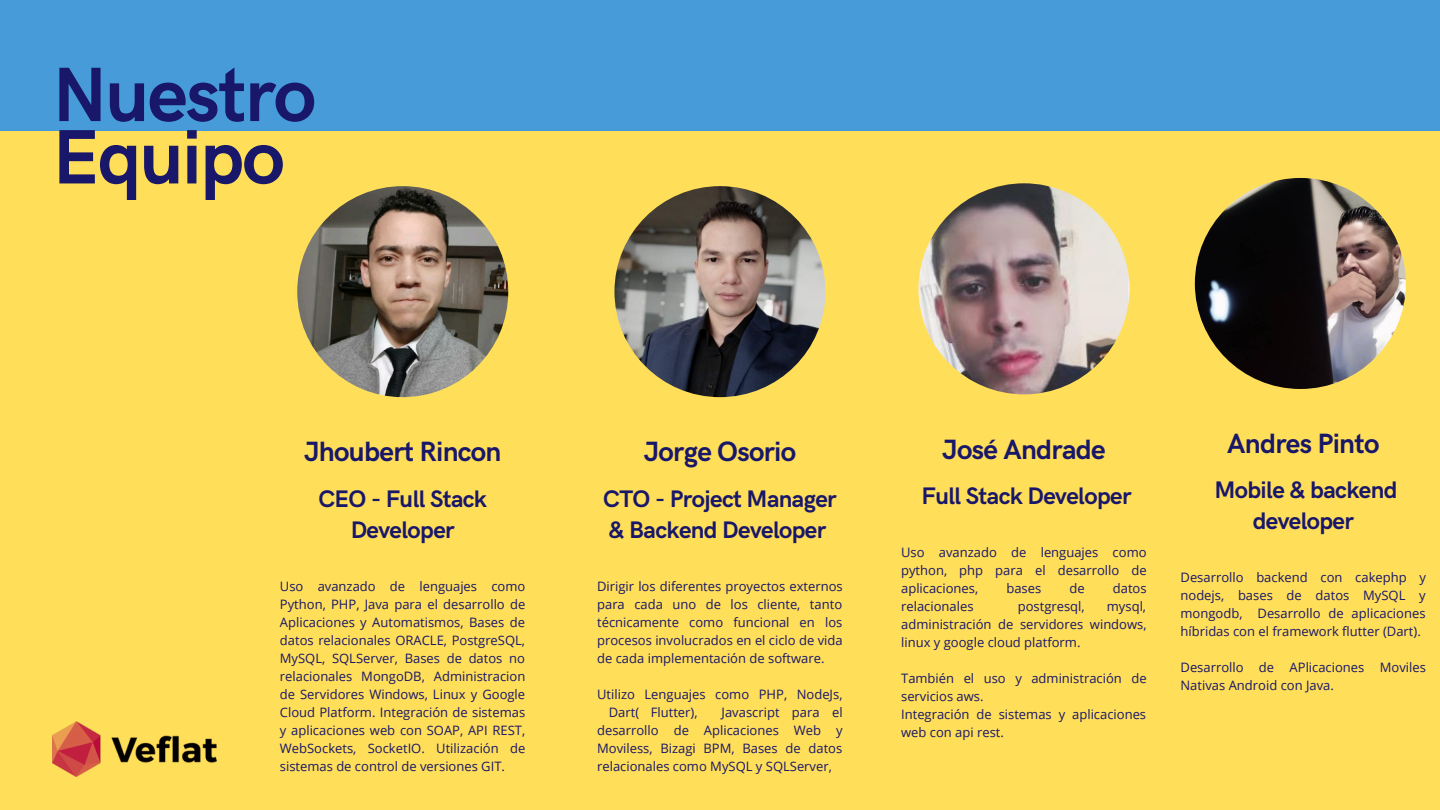
<style>
.page{position:relative;width:1440px;height:810px;background:#ffde59}
.page>*{position:absolute;margin:0;border:0;box-sizing:border-box;transform-origin:0 0}
.t1{font:700 77.3px "HK Grotesk";letter-spacing:-.025em;color:#191769}
.t2{font:700 28px "HK Grotesk";letter-spacing:-.025em;color:#191769}
.t3{font:700 24px/30.5px "HK Grotesk";letter-spacing:-.025em;color:#191769;text-align:center}
.t4{font:13px/18px "Open Sans";color:#191769;text-align:justify}
</style>
<div class="page">
<div style="left:0;top:0;width:1440px;height:130px;background:#469bd8"></div>
<img style="left:297px;top:186px;width:211px;height:211px;border-radius:50%">
<img style="left:614px;top:186px;width:212px;height:211px;border-radius:50%">
<img style="left:1195px;top:178px;width:211px;height:211px;border-radius:50%">
<img style="left:53px;top:721px;width:164px;height:56px">
<img style="left:918px;top:183px;width:212px;height:211px;border-radius:50%">
<p class="t1" style="left:53px;top:52px;width:265px">Nuestro</p>
<p class="t1" style="left:53px;top:114px;width:234px">Equipo</p>
<p class="t2" style="left:304px;top:436px;width:199px">Jhoubert Rincon</p>
<p class="t3" style="left:318px;top:485px;width:170px">CEO - Full Stack<br>Developer</p>
<p class="t4" style="left:280px;top:577px;width:247px">Uso avanzado de lenguajes como Python, PHP, Java para el desarrollo de Aplicaciones y Automatismos, Bases de datos relacionales ORACLE, PostgreSQL, MySQL, SQLServer, Bases de datos no relacionales MongoDB, Administracion de Servidores Windows, Linux y Google Cloud Platform. Integración de sistemas y aplicaciones web con SOAP, API REST, WebSockets, SocketIO. Utilización de sistemas de control de versiones GIT.</p>
<p class="t2" style="left:644px;top:436px;width:154px">Jorge Osorio</p>
<p class="t3" style="left:603px;top:485px;width:235px;text-align:left">CTO - Project Manager &amp; Backend Developer</p>
<p class="t4" style="left:597px;top:577px;width:247px">Dirigir los diferentes proyectos externos para cada uno de los cliente, tanto técnicamente como funcional en los procesos involucrados en el ciclo de vida de cada implementación de software.</p>
<p class="t4" style="left:609px;top:685px;width:235px;text-indent:-12px">Utilizo Lenguajes como PHP, NodeJs,<br>Dart( Flutter),</p>
<p class="t4" style="left:597px;top:703px;width:247px;text-indent:124px">Javascript para el desarrollo de Aplicaciones Web y Moviless, Bizagi BPM, Bases de datos relacionales como MySQL y SQLServer,</p>
<p class="t2" style="left:942px;top:433px;width:165px">José Andrade</p>
<p class="t3" style="left:922px;top:482px;width:211px">Full Stack Developer</p>
<p class="t4" style="left:901px;top:543px;width:247px">Uso avanzado de lenguajes como python, php para el desarrollo de aplicaciones,</p>
<p class="t4" style="left:1006px;top:579px;width:36px">bases</p>
<p class="t4" style="left:1069px;top:579px;width:17px">de</p>
<p class="t4" style="left:1113px;top:579px;width:35px">datos</p>
<p class="t4" style="left:901px;top:597px;width:247px;text-indent:206px">mysql, administración de servidores windows, linux y google cloud platform.</p>
<p class="t4" style="left:901px;top:669px;width:247px">También el uso y administración de servicios aws.</p>
<p class="t4" style="left:901px;top:705px;width:247px">Integración de sistemas y aplicaciones web con api rest.</p>
<p class="t4" style="left:901px;top:597px;width:74px">relacionales</p>
<p class="t4" style="left:1018px;top:597px;width:68px">postgresql,</p>
<p class="t2" style="left:1227px;top:427px;width:154px">Andres Pinto</p>
<p class="t3" style="left:1214px;top:476px;width:185px">Mobile &amp; backend developer</p>
<p class="t4" style="left:1181px;top:568px;width:247px">Desarrollo backend con cakephp y nodejs, bases de datos MySQL y mongodb, Desarrollo de aplicaciones híbridas con el framework flutter (Dart).</p>
<p class="t4" style="left:1181px;top:658px;width:247px">Desarrollo de APlicaciones Moviles<br>Nativas Android con Java.</p>
</div>
